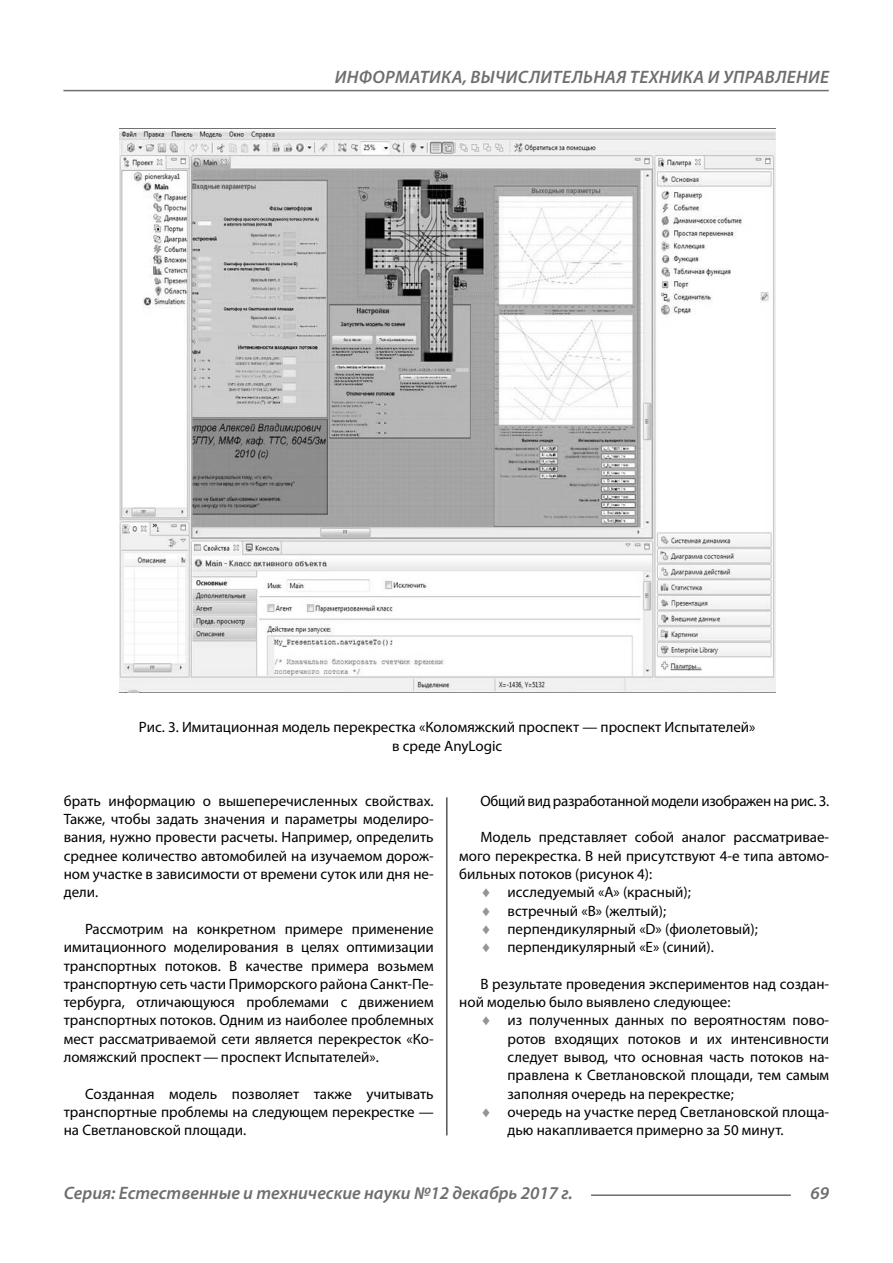
<style>
.page{position:relative;width:893px;height:1263px;background:#fff}
.page>*{position:absolute;margin:0;border:0;box-sizing:border-box;transform-origin:0 0}
.t1{font:italic 600 18px "Myriad Pro";letter-spacing:.005em;color:#6e6e6e}
.Normal{font:15px/18.3px "Myriad Pro";color:#000;text-align:justify}
.podpis{font:15px/18.3px "Myriad Pro";color:#000;text-align:center}
.Normal-2{font:15px "Myriad Pro";letter-spacing:-.02em;color:#000}
.s1{color:#959595}
</style>
<div class="page">
<hr style="left:63px;top:90px;width:766px;height:1px;background:#6e6e6e">
<hr style="left:591px;top:1194px;width:200px;height:2px;background:#6e6e6e">
<img style="left:119px;top:129px;width:656px;height:564px">
<hr style="left:446px;top:797px;width:1px;height:338px;background:#000">
<p class="t1" style="left:335px;top:66px;width:496px">ИНФОРМАТИКА, ВЫЧИСЛИТЕЛЬНАЯ ТЕХНИКА И УПРАВЛЕНИЕ</p>
<p class="podpis" style="left:139px;top:718px;width:618px">Рис. 3. Имитационная модель перекрестка «Коломяжский проспект — проспект Испытателей» в среде AnyLogic</p>
<p class="Normal" style="left:64px;top:791px;width:371px">брать информацию о вышеперечисленных свойствах.<br>Также, чтобы задать значения и параметры моделиро&shy;вания, нужно провести расчеты. Например, определить среднее количество автомобилей на изучаемом дорож&shy;ном участке в зависимости от времени суток или дня не&shy;дели.</p>
<p class="Normal" style="left:64px;top:919px;width:371px;text-indent:21px">Рассмотрим на конкретном примере применение имитационного моделирования в целях оптимизации транспортных потоков. В качестве примера возьмем транспортную сеть части Приморского района Санкт-Пе&shy;тербурга, отличающуюся проблемами с движением транспортных потоков. Одним из наиболее проблемных мест рассматриваемой сети является перекресток «Ко&shy;ломяжский проспект — проспект Испытателей».</p>
<p class="Normal" style="left:64px;top:1084px;width:371px;text-indent:21px">Созданная модель позволяет также учитывать транспортные проблемы на следующем перекрестке — на Светлановской площади.</p>
<p class="Normal-2" style="left:480px;top:791px;width:350px">Общий вид разработанной модели изображен на рис. 3.</p>
<p class="Normal" style="left:459px;top:828px;width:371px;text-indent:21px">Модель представляет собой аналог рассматривае&shy;мого перекрестка. В ней присутствуют 4-е типа автомо&shy;бильных потоков (рисунок 4):</p>
<p class="Normal" style="left:480px;top:883px;width:212px"><span class="s1">♦</span> исследуемый «A» (красный);</p>
<p class="Normal" style="left:480px;top:901px;width:187px"><span class="s1">♦</span> встречный «B» (желтый);</p>
<p class="Normal" style="left:480px;top:919px;width:279px"><span class="s1">♦</span> перпендикулярный «D» (фиолетовый);</p>
<p class="Normal" style="left:480px;top:938px;width:235px"><span class="s1">♦</span> перпендикулярный «E» (синий).</p>
<p class="Normal" style="left:459px;top:974px;width:371px;text-indent:21px">В результате проведения экспериментов над создан&shy;ной моделью было выявлено следующее:</p>
<p class="Normal" style="left:507px;top:1011px;width:323px;text-indent:-27px"><span class="s1">♦</span> из полученных данных по вероятностям пово&shy;ротов входящих потоков и их интенсивности следует вывод, что основная часть потоков на&shy;правлена к Светлановской площади, тем самым заполняя очередь на перекрестке;</p>
<p class="Normal" style="left:507px;top:1103px;width:323px;text-indent:-27px"><span class="s1">♦</span> очередь на участке перед Светлановской площа&shy;дью накапливается примерно за 50 минут.</p>
<p class="t1" style="left:64px;top:1182px;width:510px">Серия: Естественные и технические науки №12 декабрь 2017 г.</p>
<p class="t1" style="left:810px;top:1182px;width:20px">69</p>
</div>
